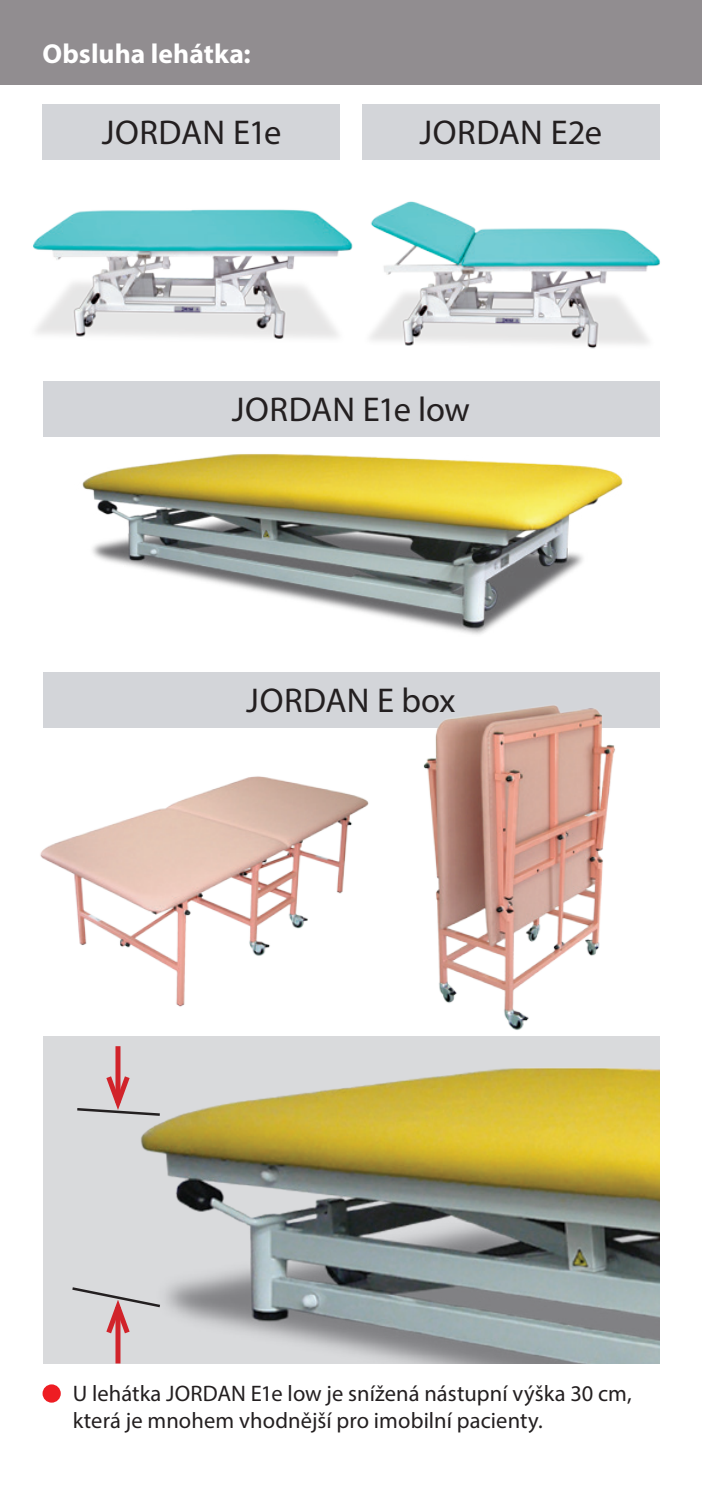
<style>
.page{position:relative;width:702px;height:1489px;background:#fff}
.page>*{position:absolute;margin:0;border:0;box-sizing:border-box;transform-origin:0 0}
.text{font:34.5px "Myriad Pro";letter-spacing:.005em;color:#231f20}
.nadpis{font:700 27.5px "Myriad Pro";letter-spacing:.005em;color:#fff}
.text-2{font:22.5px "Myriad Pro";letter-spacing:.005em;color:#231f20}
</style>
<div class="page">
<div style="left:0;top:0;width:702px;height:85px;background:#918d90"></div>
<img style="left:376px;top:201px;width:284px;height:148px">
<div style="left:361px;top:105px;width:298px;height:55px;background:#d3d5d9"></div>
<div style="left:43px;top:105px;width:297px;height:55px;background:#d3d5d9"></div>
<div style="left:43px;top:381px;width:616px;height:55px;background:#d3d5d9"></div>
<div style="left:43px;top:672px;width:616px;height:55px;background:#d3d5d9"></div>
<img style="left:33px;top:209px;width:343px;height:132px">
<img style="left:82px;top:454px;width:541px;height:181px">
<div style="left:43px;top:1035px;width:616px;height:328px;background:#d9dadc"></div>
<img style="left:120px;top:1046px;width:539px;height:317px">
<div style="left:115px;top:1046px;width:5px;height:56px;background:#d1232a"></div>
<div style="left:115px;top:1306px;width:5px;height:57px;background:#d1232a"></div>
<svg style="left:72px;top:1285px;width:91px;height:53px"></svg>
<svg style="left:77px;top:1070px;width:85px;height:47px"></svg>
<div style="left:43px;top:1384px;width:18px;height:18px;background:#ee1d23;border-radius:50%"></div>
<img style="left:40px;top:776px;width:329px;height:231px">
<img style="left:419px;top:705px;width:200px;height:325px">
<p class="nadpis" style="left:43px;top:36px;width:210px">Obsluha lehátka:</p>
<p class="text" style="left:102px;top:111px;width:181px">JORDAN E1e</p>
<p class="text" style="left:419px;top:111px;width:184px">JORDAN E2e</p>
<p class="text" style="left:232px;top:388px;width:240px">JORDAN E1e low</p>
<p class="text" style="left:246px;top:679px;width:211px">JORDAN E box</p>
<p class="text-2" style="left:73px;top:1379px;width:560px">U lehátka JORDAN E1e low je snížená nástupní výška 30 cm,</p>
<p class="text-2" style="left:73px;top:1406px;width:471px">která je mnohem vhodnější pro imobilní pacienty.</p>
</div>
